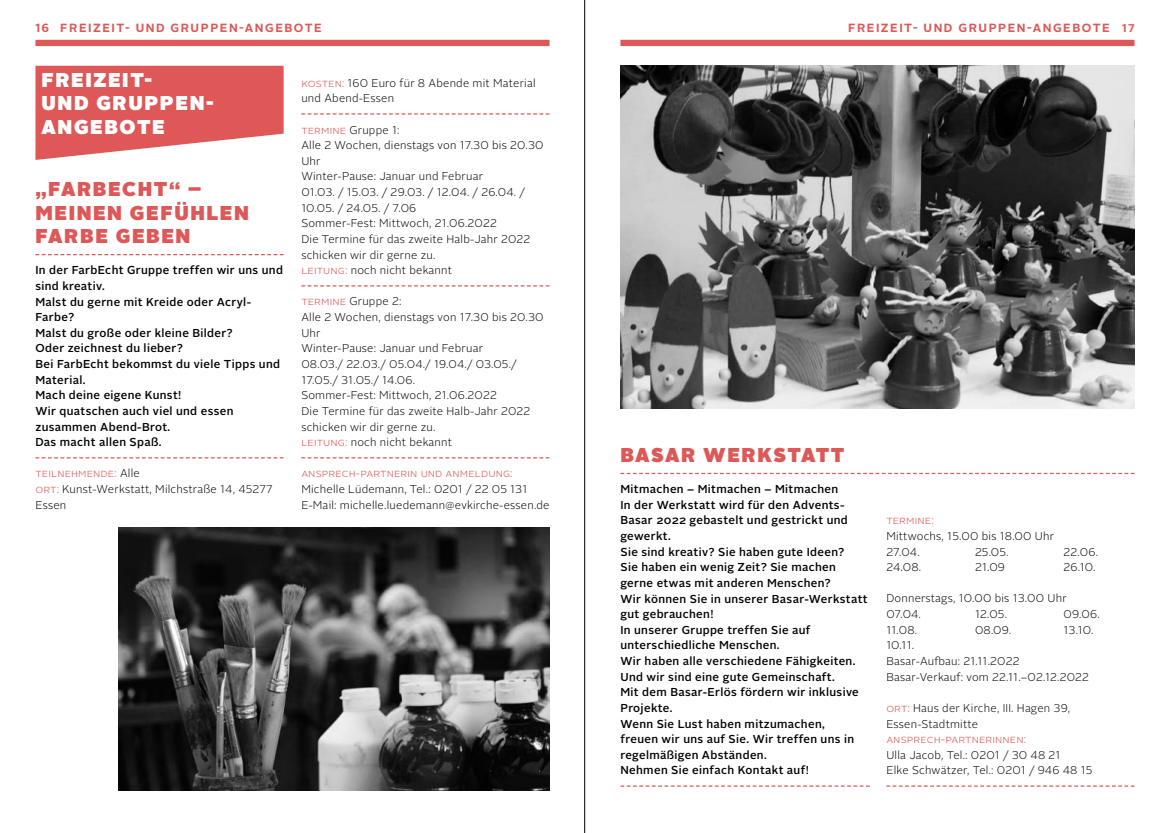
<style>
.page{position:relative;width:1170px;height:833px;background:#fff}
.page>*{position:absolute;margin:0;border:0;box-sizing:border-box;transform-origin:0 0}
.t1{font:900 20px/23.5px "Alright Sans";letter-spacing:.08em;color:#dd5857}
.t2{font:900 20px/23.5px "Alright Sans";letter-spacing:.08em;color:#fff}
.t3{font:700 11.88px "Alright Sans";letter-spacing:.13em;color:#dd5857}
.t4{font:500 11.5px/15.6px "Alright Sans";letter-spacing:.03em;color:#000}
.t5{font:300 11.5px "Alright Sans";letter-spacing:.01em;color:#dd5857}
.t6{font:300 11.25px/15.6px "Alright Sans";letter-spacing:.02em;color:#000}
.s1{font-size:11.25px}
.s2{font-size:11.25px;color:#000}
.s3{font-size:11.5px;color:#dd5857}
</style>
<div class="page">
<div style="left:620px;top:40px;width:514px;height:6px;background:#dd5857"></div>
<div style="left:35px;top:40px;width:514px;height:6px;background:#dd5857"></div>
<svg style="left:35px;top:66px;width:248px;height:94px;background:#e16f6e"></svg>
<img style="left:620px;top:66px;width:514px;height:342px">
<img style="left:119px;top:528px;width:430px;height:262px">
<svg style="left:35px;top:254px;width:248px;height:1px"></svg>
<svg style="left:35px;top:457px;width:248px;height:1px"></svg>
<svg style="left:301px;top:113px;width:248px;height:2px"></svg>
<svg style="left:301px;top:285px;width:248px;height:1px"></svg>
<svg style="left:301px;top:457px;width:248px;height:1px"></svg>
<svg style="left:620px;top:473px;width:514px;height:1px"></svg>
<svg style="left:620px;top:785px;width:249px;height:1px"></svg>
<svg style="left:886px;top:785px;width:248px;height:1px"></svg>
<hr style="left:584px;top:0;width:1px;height:833px;background:#000">
<p class="t3" style="left:35px;top:20px;width:288px">16 FREIZEIT- UND GRUPPEN-ANGEBOTE</p>
<p class="t3" style="left:848px;top:20px;width:288px">FREIZEIT- UND GRUPPEN-ANGEBOTE <span class="s1">17</span></p>
<h1 class="t2" style="left:41px;top:68px;width:174px">FREIZEIT-<br>UND GRUPPEN-<br>ANGEBOTE</h1>
<h1 class="t1" style="left:35px;top:177px;width:215px">„FARBECHT“ –<br>MEINEN GEFÜHLEN<br>FARBE GEBEN</h1>
<p class="t4" style="left:35px;top:262px;width:249px">In der FarbEcht Gruppe treffen wir uns und sind kreativ.<br>Malst du gerne mit Kreide oder Acryl-<br>Farbe?<br>Malst du große oder kleine Bilder?<br>Oder zeichnest du lieber?<br>Bei FarbEcht bekommst du viele Tipps und<br>Material.<br>Mach deine eigene Kunst!<br>Wir quatschen auch viel und essen zusammen Abend-Brot.<br>Das macht allen Spaß.</p>
<p class="t5" style="left:35px;top:466px;width:106px">Teilnehmende: <span class="s2">Alle</span></p>
<p class="t6" style="left:35px;top:481px;width:238px"><span class="s3">Ort:</span> Kunst-Werkstatt, Milchstraße 14, 45277<br>Essen</p>
<p class="t6" style="left:301px;top:75px;width:236px"><span class="s3">Kosten:</span> 160 Euro für 8 Abende mit Material und Abend-Essen</p>
<p class="t6" style="left:301px;top:122px;width:244px"><span class="s3">Termine</span> Gruppe 1:<br>Alle 2 Wochen, dienstags von 17.30 bis 20.30<br>Uhr<br>Winter-Pause: Januar und Februar<br>01.03. / 15.03. / 29.03. / 12.04. / 26.04. /<br>10.05. / 24.05. / 7.06<br>Sommer-Fest: Mittwoch, 21.06.2022<br>Die Termine für das zweite Halb-Jahr 2022 schicken wir dir gerne zu.<br><span class="s3">Leitung:</span> noch nicht bekannt</p>
<p class="t6" style="left:301px;top:294px;width:244px"><span class="s3">Termine</span> Gruppe 2:<br>Alle 2 Wochen, dienstags von 17.30 bis 20.30<br>Uhr<br>Winter-Pause: Januar und Februar<br>08.03./ 22.03./ 05.04./ 19.04./ 03.05./<br>17.05./ 31.05./ 14.06.<br>Sommer-Fest: Mittwoch, 21.06.2022<br>Die Termine für das zweite Halb-Jahr 2022 schicken wir dir gerne zu.<br><span class="s3">Leitung:</span> noch nicht bekannt</p>
<p class="t5" style="left:301px;top:466px;width:213px">Ansprech-Partnerin und Anmeldung:</p>
<p class="t6" style="left:301px;top:481px;width:250px">Michelle Lüdemann, Tel.: 0201 / 22 05 131<br>E-Mail: michelle.luedemann@evkirche-essen.de</p>
<h1 class="t1" style="left:620px;top:443px;width:225px">BASAR WERKSTATT</h1>
<p class="t4" style="left:620px;top:481px;width:249px">Mitmachen – Mitmachen – Mitmachen<br>In der Werkstatt wird für den Advents-<br>Basar 2022 gebastelt und gestrickt und gewerkt.<br>Sie sind kreativ? Sie haben gute Ideen?<br>Sie haben ein wenig Zeit? Sie machen gerne etwas mit anderen Menschen?<br>Wir können Sie in unserer Basar-Werkstatt gut gebrauchen!<br>In unserer Gruppe treffen Sie auf unterschiedliche Menschen.<br>Wir haben alle verschiedene Fähigkeiten.<br>Und wir sind eine gute Gemeinschaft.<br>Mit dem Basar-Erlös fördern wir inklusive<br>Projekte.<br>Wenn Sie Lust haben mitzumachen,<br>freuen wir uns auf Sie. Wir treffen uns in regelmäßigen Abständen.<br>Nehmen Sie einfach Kontakt auf!</p>
<p class="t5" style="left:886px;top:512px;width:49px">Termine:</p>
<p class="t6" style="left:886px;top:528px;width:169px">Mittwochs, 15.00 bis 18.00 Uhr<br>27.04.</p>
<p class="t6" style="left:974px;top:544px;width:35px">25.05.</p>
<p class="t6" style="left:1063px;top:544px;width:36px">22.06.</p>
<p class="t6" style="left:886px;top:559px;width:36px">24.08.</p>
<p class="t6" style="left:974px;top:559px;width:31px">21.09</p>
<p class="t6" style="left:1063px;top:559px;width:33px">26.10.</p>
<p class="t6" style="left:886px;top:591px;width:182px">Donnerstags, 10.00 bis 13.00 Uhr<br>07.04.</p>
<p class="t6" style="left:974px;top:606px;width:33px">12.05.</p>
<p class="t6" style="left:1063px;top:606px;width:38px">09.06.</p>
<p class="t6" style="left:886px;top:622px;width:32px">11.08.</p>
<p class="t6" style="left:974px;top:622px;width:38px">08.09.</p>
<p class="t6" style="left:1063px;top:622px;width:31px">13.10.</p>
<p class="t6" style="left:886px;top:638px;width:204px">10.11.<br>Basar-Aufbau: 21.11.2022<br>Basar-Verkauf: vom 22.11.–02.12.2022</p>
<p class="t6" style="left:886px;top:700px;width:185px"><span class="s3">Ort:</span> Haus der Kirche, III. Hagen 39,<br>Essen-Stadtmitte</p>
<p class="t5" style="left:886px;top:731px;width:141px">Ansprech-Partnerinnen:</p>
<p class="t6" style="left:886px;top:747px;width:207px">Ulla Jacob, Tel.: 0201 / 30 48 21<br>Elke Schwätzer, Tel.: 0201 / 946 48 15</p>
</div>
